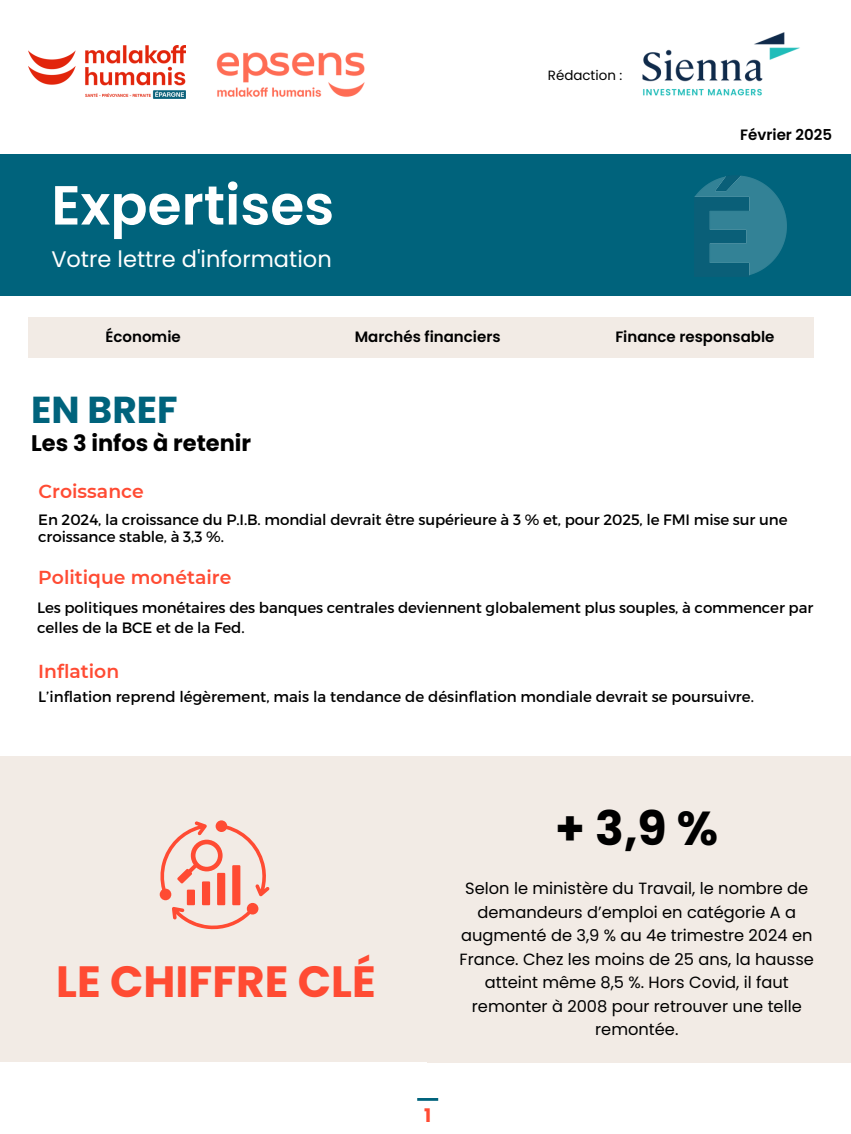
<style>
.page{position:relative;width:851px;height:1134px;background:#fff}
.page>*{position:absolute;margin:0;border:0;box-sizing:border-box;transform-origin:0 0}
.t1{font:600 55px "Poppins";color:#fff}
.t2{font:700 47.5px "Poppins";color:#000}
.t3{font:700 43.75px "Poppins";color:#ff4b33}
.t4{font:700 37.5px "Poppins";color:#00637c}
.t5{font:22.5px "Poppins";color:#fff}
.t6{font:700 22.5px "Poppins";color:#000}
.t7{font:600 18.75px "Montserrat";color:#ff4b33}
.t8{font:700 18.75px "Poppins";color:#ff4b33}
.t9{font:16.25px/23.5px "Poppins";color:#000;text-align:center}
.t10{font:15px/17.8px "Montserrat";letter-spacing:-.005em;color:#000}
.t11{font:600 15px "Poppins";color:#000}
.t12{font:13.38px "Poppins";color:#000}
</style>
<div class="page">
<div style="left:0;top:756px;width:429px;height:305px;background:#f2ebe5"></div>
<div style="left:427px;top:756px;width:423px;height:306px;background:#f2ebe5"></div>
<div style="left:0;top:154px;width:850px;height:142px;background:#00637c"></div>
<div style="left:28px;top:317px;width:785px;height:40px;background:#f2ebe5"></div>
<img style="left:642px;top:32px;width:158px;height:64px">
<img style="left:28px;top:45px;width:158px;height:54px">
<img style="left:694px;top:175px;width:92px;height:101px">
<hr style="left:417px;top:1097px;width:21px;height:3px;background:#00637c">
<img style="left:216px;top:52px;width:149px;height:45px">
<svg style="left:160px;top:820px;width:109px;height:110px"></svg>
<p class="t1" style="left:51px;top:167px;width:284px">Expertises</p>
<p class="t5" style="left:51px;top:243px;width:282px">Votre lettre d'information</p>
<p class="t12" style="left:548px;top:66px;width:76px">Rédaction :</p>
<p class="t11" style="left:740px;top:124px;width:93px">Février 2025</p>
<p class="t11" style="left:105px;top:326px;width:77px">Économie</p>
<h3 class="t11" style="left:355px;top:326px;width:147px">Marchés financiers</h3>
<p class="t11" style="left:615px;top:326px;width:161px">Finance responsable</p>
<p class="t4" style="left:31px;top:384px;width:148px">EN BREF</p>
<h5 class="t6" style="left:31px;top:427px;width:221px">Les 3 infos à retenir</h5>
<h6 class="t7" style="left:39px;top:480px;width:107px">Croissance</h6>
<p class="t10" style="left:38px;top:509px;width:750px">En 2024, la croissance du P.I.B. mondial devrait être supérieure à 3 % et, pour 2025, le FMI mise sur une croissance stable, à 3,3 %.</p>
<h6 class="t7" style="left:38px;top:566px;width:195px">Politique monétaire</h6>
<p class="t10" style="left:37px;top:596px;width:777px;line-height:20.6px">Les politiques monétaires des banques centrales deviennent globalement plus souples, à commencer par celles de la BCE et de la Fed.</p>
<h6 class="t7" style="left:38px;top:659px;width:82px">Inflation</h6>
<p class="t10" style="left:38px;top:686px;width:717px">L’inflation reprend légèrement, mais la tendance de désinflation mondiale devrait se poursuivre.</p>
<p class="t3" style="left:56px;top:951px;width:321px">LE CHIFFRE CLÉ</p>
<h4 class="t8" style="left:424px;top:1102px;width:9px">1</h4>
<p class="t2" style="left:555px;top:795px;width:164px">+3,9%</p>
<p class="t9" style="left:459px;top:877px;width:356px">Selon le ministère du Travail, le nombre de demandeurs d’emploi en catégorie A a augmenté de 3,9 % au 4e trimestre 2024 en France. Chez les moins de 25 ans, la hausse atteint même 8,5 %. Hors Covid, il faut remonter à 2008 pour retrouver une telle remontée.</p>
</div>
